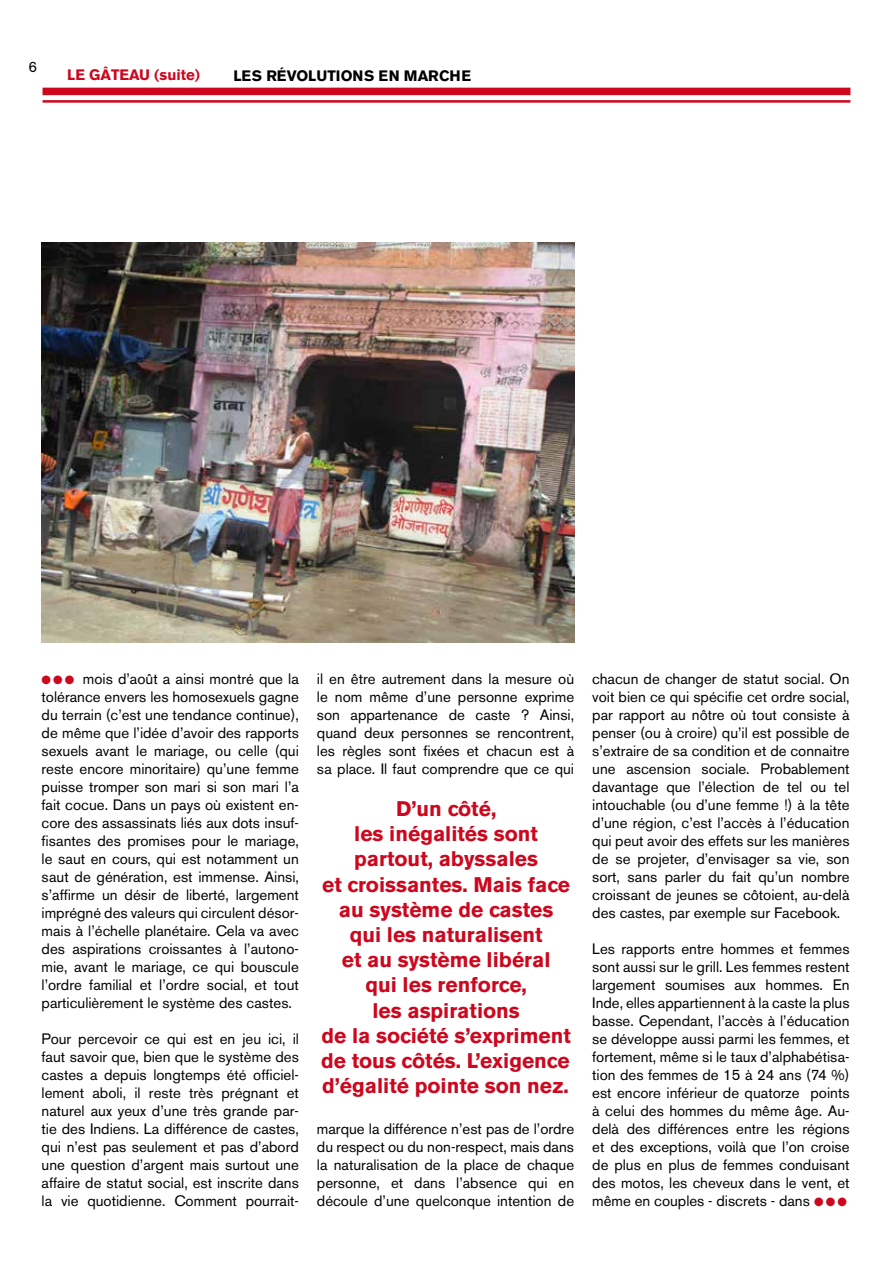
<style>
.page{position:relative;width:893px;height:1263px;background:#fff}
.page>*{position:absolute;margin:0;border:0;box-sizing:border-box;transform-origin:0 0}
.t1{font:700 21px/25.2px "Akzidenz Grotesk BE";color:#cd071e;text-align:center}
.t2{font:15px/18px "Akzidenz Grotesk BE";color:#000;text-align:justify}
.t3{font:700 15px "Akzidenz Grotesk BE";color:#000}
.t4{font:700 15px "Akzidenz Grotesk BE";color:#cd071e}
.s1{color:#cd071e}
</style>
<div class="page">
<div style="left:43px;top:88px;width:807px;height:7px;background:#cd071e"></div>
<hr style="left:43px;top:100px;width:807px;height:3px;background:#cd071e">
<img style="left:41px;top:242px;width:533px;height:400px">
<p class="t2" style="left:28px;top:58px;width:10px">6</p>
<p class="t4" style="left:67px;top:66px;width:134px">LE GÂTEAU (suite)</p>
<p class="t3" style="left:234px;top:68px;width:239px">LES RÉVOLUTIONS EN MARCHE</p>
<p class="t2" style="left:42px;top:670px;width:259px"><span class="s1">●</span> <span class="s1">●</span> <span class="s1">●</span> mois d’août a ainsi montré que la tolérance envers les homosexuels gagne du terrain (c’est une tendance continue), de même que l’idée d’avoir des rapports sexuels avant le mariage, ou celle (qui reste encore minoritaire) qu’une femme puisse tromper son mari si son mari l’a fait cocue. Dans un pays où existent en&shy;core des assassinats liés aux dots insuf&shy;fisantes des promises pour le mariage, le saut en cours, qui est notamment un saut de génération, est immense. Ainsi, s’affirme un désir de liberté, largement imprégné des valeurs qui circulent désor&shy;mais à l’échelle planétaire. Cela va avec des aspirations croissantes à l’autono&shy;mie, avant le mariage, ce qui bouscule l’ordre familial et l’ordre social, et tout particulièrement le système des castes.</p>
<p class="t2" style="left:42px;top:1030px;width:259px">Pour percevoir ce qui est en jeu ici, il faut savoir que, bien que le système des castes a depuis longtemps été officiel&shy;lement aboli, il reste très prégnant et naturel aux yeux d’une très grande par&shy;tie des Indiens. La différence de castes, qui n’est pas seulement et pas d’abord une question d’argent mais surtout une affaire de statut social, est inscrite dans la vie quotidienne. Comment pourrait-</p>
<p class="t2" style="left:317px;top:670px;width:259px">il en être autrement dans la mesure où le nom même d’une personne exprime son appartenance de caste ? Ainsi, quand deux personnes se rencontrent, les règles sont fixées et chacun est à sa place. Il faut comprendre que ce qui</p>
<p class="t1" style="left:321px;top:796px;width:251px">D’un côté,<br>les inégalités sont partout, abyssales<br>et croissantes. Mais face au système de castes qui les naturalisent<br>et au système libéral<br>qui les renforce,<br>les aspirations<br>de la société s’expriment de tous côtés. L’exigence d’égalité pointe son nez.</p>
<p class="t2" style="left:317px;top:1120px;width:259px">marque la différence n’est pas de l’ordre du respect ou du non-respect, mais dans la naturalisation de la place de chaque personne, et dans l’absence qui en découle d’une quelconque intention de</p>
<p class="t2" style="left:592px;top:670px;width:259px">chacun de changer de statut social. On voit bien ce qui spécifie cet ordre social, par rapport au nôtre où tout consiste à penser (ou à croire) qu’il est possible de s’extraire de sa condition et de connaitre une ascension sociale. Probablement davantage que l’élection de tel ou tel intouchable (ou d’une femme !) à la tête d’une région, c’est l’accès à l’éducation qui peut avoir des effets sur les manières de se projeter, d’envisager sa vie, son sort, sans parler du fait qu’un nombre croissant de jeunes se côtoient, au-delà des castes, par exemple sur Facebook.</p>
<p class="t2" style="left:592px;top:940px;width:259px">Les rapports entre hommes et femmes sont aussi sur le grill. Les femmes restent largement soumises aux hommes. En Inde, elles appartiennent à la caste la plus basse. Cependant, l’accès à l’éducation se développe aussi parmi les femmes, et fortement, même si le taux d’alphabétisa&shy;tion des femmes de 15 à 24 ans (74 %) est encore inférieur de quatorze points à celui des hommes du même âge. Au&shy;delà des différences entre les régions et des exceptions, voilà que l’on croise de plus en plus de femmes conduisant des motos, les cheveux dans le vent, et même en couples - discrets - dans <span class="s1">●</span> <span class="s1">●</span> <span class="s1">●</span></p>
</div>
